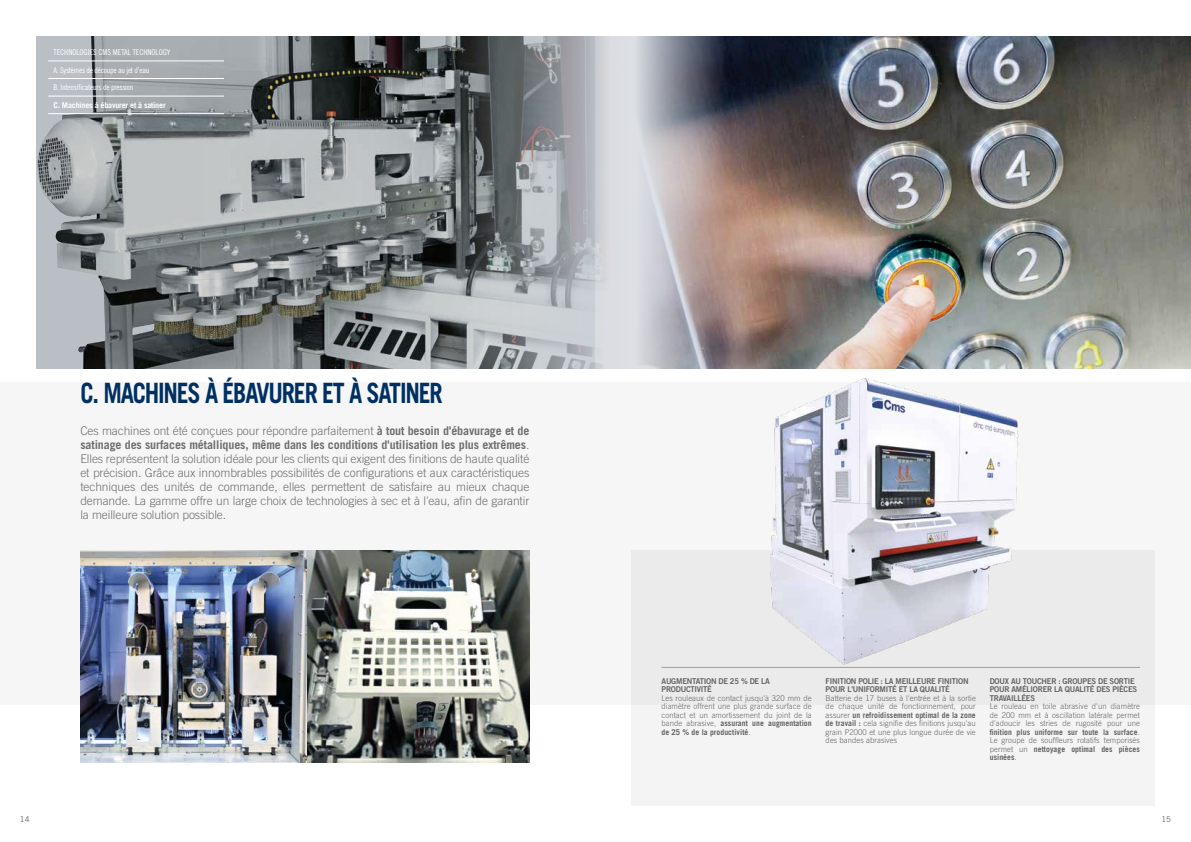
<style>
.page{position:relative;width:1191px;height:842px;background:#fff}
.page>*{position:absolute;margin:0;border:0;box-sizing:border-box;transform-origin:0 0}
.t1{font:700 28px "Trade Gothic LT Std";letter-spacing:-.05em;color:#003063;scale:.85 1}
.t2{font:300 12px/14px "Trade Gothic LT Std";letter-spacing:-.01em;color:#706f6f;text-align:justify}
.t3{font:300 8px/8.5px "Trade Gothic LT Std";letter-spacing:.01em;color:#646363;text-align:justify;scale:.96 1}
.t4{font:8px/8.5px "Trade Gothic LT Std Bd 2";letter-spacing:-.03em;color:#646363;scale:.96 1}
.t5{font:8px/17.6px "Trade Gothic LT Std Cn 18";letter-spacing:-.025em;color:#fff}
.t6{font:700 8px "Trade Gothic LT Std";letter-spacing:-.025em;color:#fff}
.t7{font:8px "Trade Gothic LT Std";color:#646363}
.s1{font-weight:700}
</style>
<div class="page">
<div style="left:631px;top:550px;width:524px;height:256px;background:#f4f4f4"></div>
<div style="left:0;top:382px;width:1191px;height:323px;background:#f6f6f6"></div>
<img style="left:766px;top:378px;width:255px;height:289px">
<hr style="left:661px;top:667px;width:479px;height:1px;background:#9d9d9c">
<img style="left:80px;top:550px;width:449px;height:213px">
<img style="left:36px;top:36px;width:1155px;height:332px">
<hr style="left:48px;top:78px;width:176px;height:1px;background:#fff">
<hr style="left:48px;top:96px;width:176px;height:1px;background:#fff">
<hr style="left:48px;top:113px;width:176px;height:1px;background:#fff">
<hr style="left:48px;top:60px;width:176px;height:1px;background:#fff">
<p class="t5" style="left:54px;top:43px;width:118px">TECHNOLOGIES CMS METAL TECHNOLOGY<br>A. Systèmes de découpe au jet d’eau<br>B. Intensificateurs de pression</p>
<p class="t6" style="left:54px;top:100px;width:114px">C. Machines à ébavurer et à satiner</p>
<h1 class="t1" style="left:80px;top:375px;width:428px">C. MACHINES À ÉBAVURER ET À SATINER</h1>
<p class="t2" style="left:80px;top:424px;width:450px">Ces machines ont été conçues pour répondre parfaitement <span class="s1">à tout besoin d'ébavurage et de satinage des surfaces métalliques, même dans les conditions d'utilisation les plus extrêmes</span>.<br>Elles représentent la solution idéale pour les clients qui exigent des finitions de haute qualité et précision. Grâce aux innombrables possibilités de configurations et aux caractéristiques techniques des unités de commande, elles permettent de satisfaire au mieux chaque demande. La gamme offre un large choix de technologies à sec et à l'eau, afin de garantir la meilleure solution possible.</p>
<p class="t4" style="left:661px;top:677px;width:114px">AUGMENTATION DE 25 % DE LA<br>PRODUCTIVITÉ</p>
<p class="t3" style="left:661px;top:694px;width:158px">Les rouleaux de contact jusqu'à 320 mm de diamètre offrent une plus grande surface de contact et un amortissement du joint de la bande abrasive, <span class="s1">assurant une augmentation de 25 % de la productivité</span>.</p>
<p class="t4" style="left:825px;top:677px;width:150px">FINITION POLIE : LA MEILLEURE FINITION<br>POUR L'UNIFORMITÉ ET LA QUALITÉ</p>
<p class="t3" style="left:825px;top:694px;width:158px">Batterie de 17 buses à l'entrée et à la sortie de chaque unité de fonctionnement, pour assurer <span class="s1">un refroidissement optimal de la zone de travail :</span> cela signifie des finitions jusqu'au grain P2000 et une plus longue durée de vie des bandes abrasives</p>
<p class="t4" style="left:989px;top:677px;width:155px">DOUX AU TOUCHER : GROUPES DE SORTIE<br>POUR AMÉLIORER LA QUALITÉ DES PIÈCES<br>TRAVAILLÉES</p>
<p class="t3" style="left:989px;top:702px;width:158px">Le rouleau en toile abrasive d'un diamètre de 200 mm et à oscillation latérale permet d'adoucir les stries de rugosité pour une <span class="s1">finition plus uniforme sur toute la surface</span>.<br>Le groupe de souffleurs rotatifs temporisés permet un <span class="s1">nettoyage optimal des pièces usinées</span>.</p>
<p class="t7" style="left:20px;top:814px;width:11px">14</p>
<p class="t7" style="left:1161px;top:814px;width:11px">15</p>
</div>
